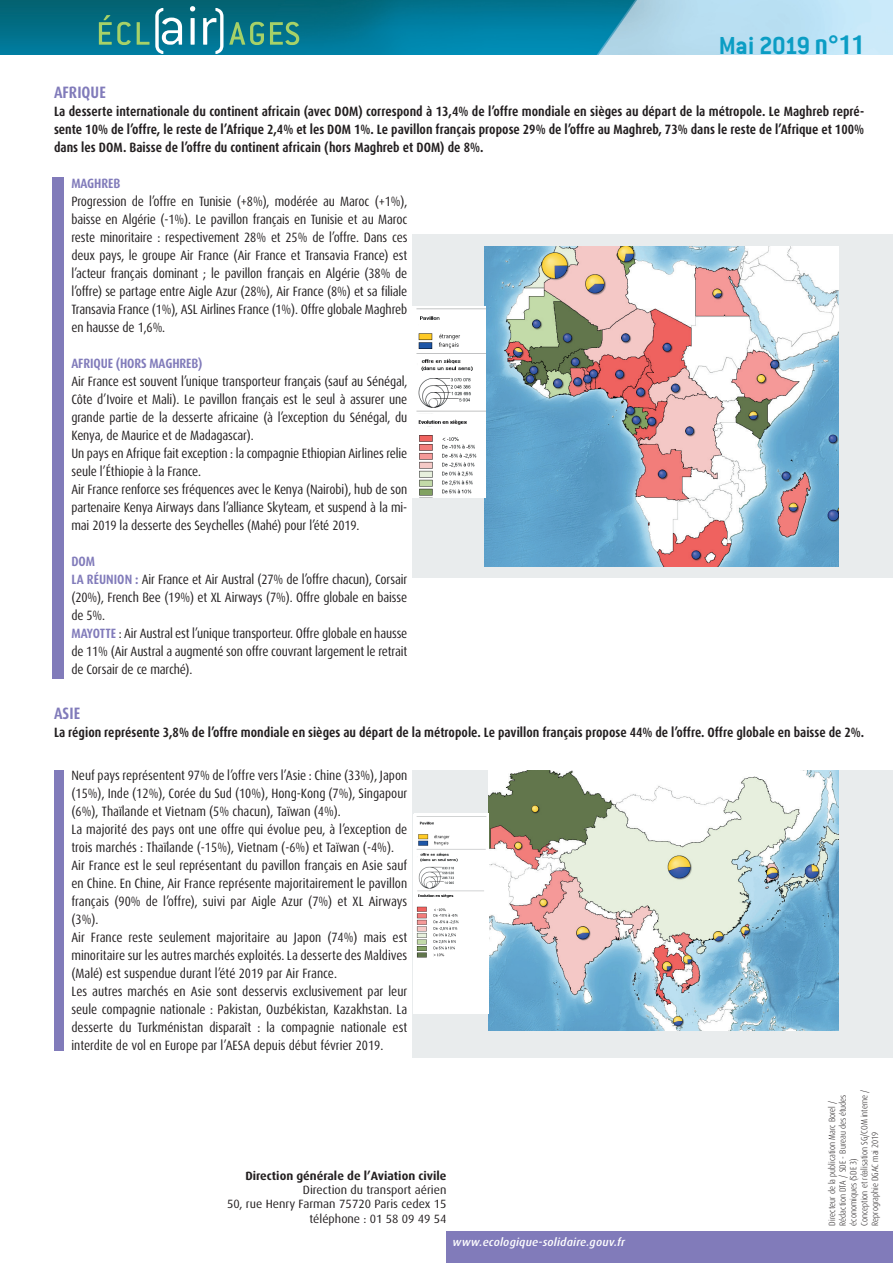
<style>
.page{position:relative;width:893px;height:1263px;background:#fff}
.page>*{position:absolute;margin:0;border:0;box-sizing:border-box;transform-origin:0 0}
.t1{font:700 27px "Conduit ITC";letter-spacing:-.03em;color:#0b9dc4}
.t2{font:700 condensed 16.5px "Dax OT";color:#817bba}
.t3{font:condensed 13.5px/18px "Dax OT";letter-spacing:-.01em;color:#231f20}
.t4{font:700 condensed 13.5px/18px "Dax OT";color:#231f20;text-align:justify}
.t5{font:700 condensed 13.5px "Dax OT";letter-spacing:-.01em;color:#817bba}
.t6{font:12px/14.4px "Dax OT";color:#231f20;text-align:right}
.t7{font:700 12px "Dax OT";color:#231f20}
.t8{font:italic 500 11.25px "Dax OT";letter-spacing:.02em;color:#fff}
.t9{font:300 condensed 9px/10.8px "Dax OT";color:#231f20}
.s1{font-family:"Dax OT";font-stretch:condensed}
.s2{font-weight:700;color:#817bba}
</style>
<div class="page">
<img style="left:0;top:0;width:893px;height:54px">
<svg style="left:99px;top:15px;width:32px;height:30px"></svg>
<svg style="left:137px;top:22px;width:12px;height:23px"></svg>
<svg style="left:155px;top:8px;width:27px;height:46px"></svg>
<svg style="left:190px;top:6px;width:5px;height:39px"></svg>
<svg style="left:203px;top:8px;width:20px;height:46px"></svg>
<svg style="left:229px;top:22px;width:35px;height:23px"></svg>
<svg style="left:270px;top:22px;width:29px;height:23px"></svg>
<div style="left:446px;top:1232px;width:447px;height:31px;background:#817bba"></div>
<div style="left:52px;top:178px;width:11px;height:501px;background:#817bba"></div>
<div style="left:54px;top:770px;width:9px;height:281px;background:#817bba"></div>
<div style="left:412px;top:234px;width:481px;height:344px;background:#e9eced"></div>
<img style="left:485px;top:247px;width:354px;height:320px">
<img style="left:413px;top:307px;width:72px;height:190px">
<div style="left:412px;top:770px;width:481px;height:287px;background:#e9eced"></div>
<img style="left:489px;top:770px;width:350px;height:261px">
<div style="left:413px;top:814px;width:76px;height:199px;background:#fff"></div>
<img style="left:416px;top:816px;width:71px;height:142px">
<h1 class="t1" style="left:719px;top:30px;width:147px">Mai 2019 <span class="s1">n°11</span></h1>
<p class="t2" style="left:54px;top:82px;width:53px">AFRIQUE</p>
<p class="t4" style="left:54px;top:103px;width:812px">La desserte internationale du continent africain (avec DOM) correspond à 13,4% de l’offre mondiale en sièges au départ de la métropole. Le Maghreb repré&shy;sente 10% de l’offre, le reste de l’Afrique 2,4% et les DOM 1%. Le pavillon français propose 29% de l’offre au Maghreb, 73% dans le reste de l’Afrique et 100% dans les DOM. Baisse de l’offre du continent africain (hors Maghreb et DOM) de 8%.</p>
<p class="t5" style="left:71px;top:175px;width:50px">MAGHREB</p>
<p class="t3" style="left:71px;top:193px;width:337px;text-align:justify">Progression de l’offre en Tunisie (+8%), modérée au Maroc (+1%), baisse en Algérie (-1%). Le pavillon français en Tunisie et au Maroc reste minoritaire : respectivement 28% et 25% de l’offre. Dans ces deux pays, le groupe Air France (Air France et Transavia France) est l’acteur français dominant ; le pavillon français en Algérie (38% de l’offre) se partage entre Aigle Azur (28%), Air France (8%) et sa filiale Transavia France (1%), ASL Airlines France (1%). Offre globale Maghreb en hausse de 1,6%.</p>
<p class="t5" style="left:71px;top:355px;width:132px">AFRIQUE (HORS MAGHREB)</p>
<p class="t3" style="left:71px;top:373px;width:337px">Air France est souvent l’unique transporteur français (sauf au Sénégal, Côte d’Ivoire et Mali). Le pavillon français est le seul à assurer une grande partie de la desserte africaine (à l’exception du Sénégal, du Kenya, de Maurice et de Madagascar).<br>Un pays en Afrique fait exception : la compagnie Ethiopian Airlines relie seule l’Éthiopie à la France.<br>Air France renforce ses fréquences avec le Kenya (Nairobi), hub de son partenaire Kenya Airways dans l’alliance Skyteam, et suspend à la mi&shy;mai 2019 la desserte des Seychelles (Mahé) pour l’été 2019.</p>
<p class="t3" style="left:71px;top:553px;width:337px"><span class="s2">DOM<br>LA RÉUNION :</span> Air France et Air Austral (27% de l’offre chacun), Corsair (20%), French Bee (19%) et XL Airways (7%). Offre globale en baisse de 5%.<br><span class="s2">MAYOTTE</span> : Air Austral est l’unique transporteur. Offre globale en hausse de 11% (Air Austral a augmenté son offre couvrant largement le retrait de Corsair de ce marché).</p>
<p class="t2" style="left:54px;top:702px;width:28px">ASIE</p>
<p class="t4" style="left:54px;top:723px;width:812px">La région représente 3,8% de l’offre mondiale en sièges au départ de la métropole. Le pavillon français propose 44% de l’offre. Offre globale en baisse de 2%.</p>
<p class="t3" style="left:71px;top:767px;width:337px">Neuf pays représentent 97% de l’offre vers l’Asie : Chine (33%), Japon (15%), Inde (12%), Corée du Sud (10%), Hong-Kong (7%), Singapour (6%), Thaïlande et Vietnam (5% chacun), Taïwan (4%).<br>La majorité des pays ont une offre qui évolue peu, à l’exception de trois marchés : Thaïlande (-15%), Vietnam (-6%) et Taïwan (-4%).<br>Air France est le seul représentant du pavillon français en Asie sauf en Chine. En Chine, Air France représente majoritairement le pavillon français (90% de l’offre), suivi par Aigle Azur (7%) et XL Airways (3%).<br>Air France reste seulement majoritaire au Japon (74%) mais est minoritaire sur les autres marchés exploités. La desserte des Maldives (Malé) est suspendue durant l’été 2019 par Air France.<br>Les autres marchés en Asie sont desservis exclusivement par leur seule compagnie nationale : Pakistan, Ouzbékistan, Kazakhstan. La desserte du Turkménistan disparaît : la compagnie nationale est interdite de vol en Europe par l’AESA depuis début février 2019.</p>
<p class="t7" style="left:245px;top:1169px;width:203px">Direction générale de l’Aviation civile</p>
<p class="t6" style="left:227px;top:1183px;width:221px">Direction du transport aérien<br>50, rue Henry Farman 75720 Paris cedex 15 téléphone : 01 58 09 49 54</p>
<p class="t8" style="left:452px;top:1236px;width:174px">www.ecologique-solidaire.gouv.fr</p>
<p class="t9" style="left:827px;top:1225px;width:138px;rotate:-90deg">Directeur de la publication Marc Borel / Rédaction DTA / SDE - Bureau des études économiques (SDE 3)<br>Conception et réalisation SG/COM interne / Reprographie DGAC mai 2019</p>
</div>
